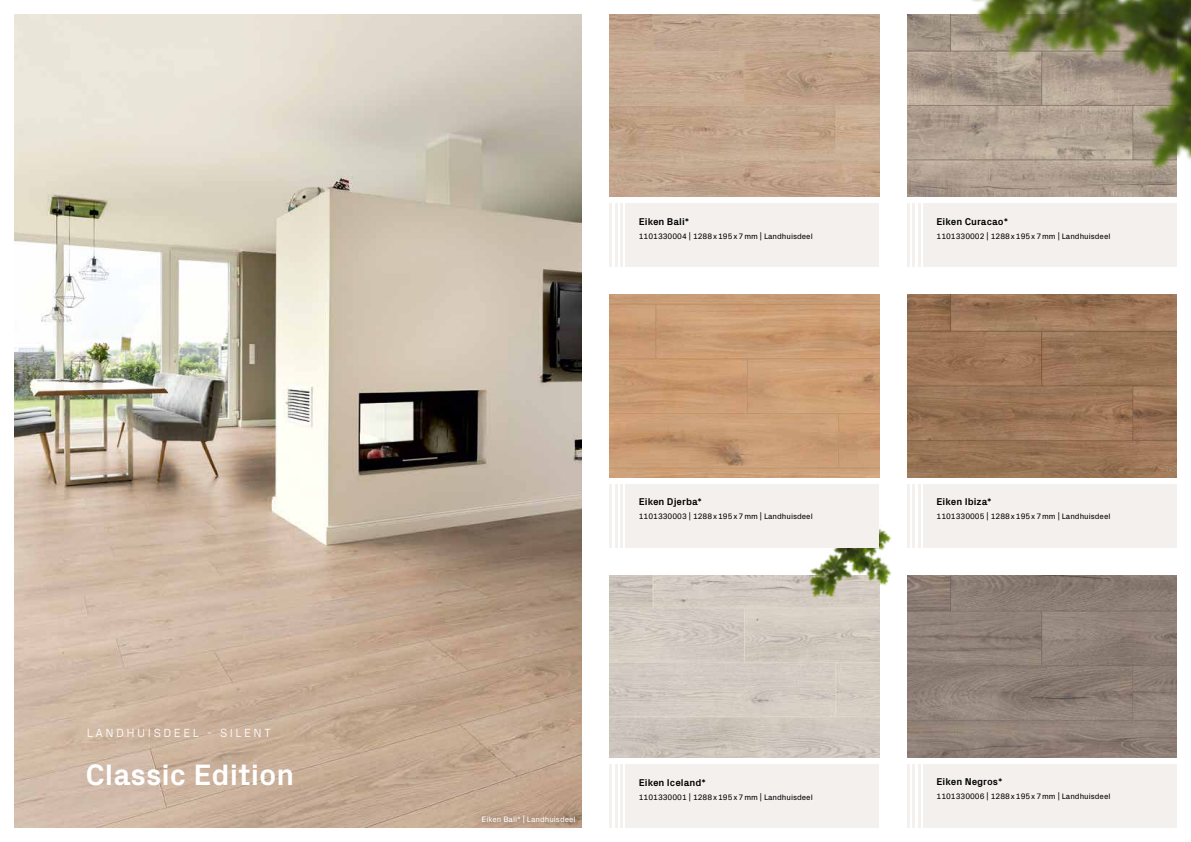
<style>
.page{position:relative;width:1191px;height:842px;background:#fff}
.page>*{position:absolute;margin:0;border:0;box-sizing:border-box;transform-origin:0 0}
.t1{font:700 30px "Px Grotesk";color:#fff}
.t2{font:300 12px "Px Grotesk";letter-spacing:.21em;color:#fff}
.t3{font:700 10px "Px Grotesk";color:#000}
.t4{font:8px "Px Grotesk";color:#000}
.t5{font:8px "Px Grotesk";color:#fff}
</style>
<div class="page">
<img style="left:609px;top:575px;width:270px;height:183px">
<img style="left:792px;top:528px;width:100px;height:100px">
<img style="left:14px;top:14px;width:567px;height:814px">
<div style="left:625px;top:204px;width:254px;height:63px;background:#f3f0ee"></div>
<hr style="left:609px;top:204px;width:3px;height:63px;background:#f3f0ee">
<hr style="left:615px;top:204px;width:2px;height:63px;background:#f3f0ee">
<hr style="left:620px;top:204px;width:2px;height:63px;background:#f3f0ee">
<img style="left:609px;top:14px;width:270px;height:183px">
<img style="left:609px;top:294px;width:270px;height:183px">
<div style="left:625px;top:764px;width:254px;height:64px;background:#f3f0ee"></div>
<hr style="left:609px;top:764px;width:3px;height:64px;background:#f3f0ee">
<hr style="left:615px;top:764px;width:2px;height:64px;background:#f3f0ee">
<hr style="left:620px;top:764px;width:2px;height:64px;background:#f3f0ee">
<img style="left:907px;top:575px;width:269px;height:182px">
<div style="left:923px;top:765px;width:253px;height:63px;background:#f3f0ee"></div>
<hr style="left:907px;top:765px;width:3px;height:63px;background:#f3f0ee">
<hr style="left:912px;top:765px;width:3px;height:63px;background:#f3f0ee">
<hr style="left:917px;top:765px;width:3px;height:63px;background:#f3f0ee">
<div style="left:923px;top:204px;width:253px;height:63px;background:#f3f0ee"></div>
<hr style="left:907px;top:204px;width:3px;height:63px;background:#f3f0ee">
<hr style="left:912px;top:204px;width:3px;height:63px;background:#f3f0ee">
<hr style="left:917px;top:204px;width:3px;height:63px;background:#f3f0ee">
<img style="left:907px;top:294px;width:269px;height:183px">
<div style="left:923px;top:484px;width:253px;height:63px;background:#f3f0ee"></div>
<div style="left:625px;top:484px;width:254px;height:63px;background:#f3f0ee"></div>
<hr style="left:609px;top:484px;width:3px;height:63px;background:#f3f0ee">
<hr style="left:615px;top:484px;width:2px;height:63px;background:#f3f0ee">
<hr style="left:620px;top:484px;width:2px;height:63px;background:#f3f0ee">
<hr style="left:907px;top:484px;width:3px;height:63px;background:#f3f0ee">
<hr style="left:912px;top:484px;width:3px;height:63px;background:#f3f0ee">
<hr style="left:917px;top:484px;width:3px;height:63px;background:#f3f0ee">
<img style="left:907px;top:0;width:284px;height:197px">
<div style="left:472px;top:806px;width:113px;height:26px;background:#322116;opacity:.8"></div>
<h2 class="t2" style="left:87px;top:725px;width:185px">LANDHUISDEEL - SILENT</h2>
<h1 class="t1" style="left:85px;top:753px;width:210px">Classic Edition</h1>
<p class="t3" style="left:639px;top:214px;width:52px">Eiken Bali*</p>
<p class="t4" style="left:639px;top:230px;width:175px">1101330004 | 1288 x 195 x 7 mm | Landhuisdeel</p>
<p class="t3" style="left:639px;top:494px;width:65px">Eiken Djerba*</p>
<p class="t4" style="left:639px;top:511px;width:175px">1101330003 | 1288 x 195 x 7 mm | Landhuisdeel</p>
<p class="t5" style="left:481px;top:813px;width:96px">Eiken Bali* | Landhuisdeel</p>
<p class="t3" style="left:639px;top:775px;width:68px">Eiken Iceland*</p>
<p class="t4" style="left:639px;top:791px;width:175px">1101330001 | 1288 x 195 x 7 mm | Landhuisdeel</p>
<p class="t3" style="left:936px;top:214px;width:73px">Eiken Curacao*</p>
<p class="t4" style="left:936px;top:230px;width:175px">1101330002 | 1288 x 195 x 7 mm | Landhuisdeel</p>
<p class="t3" style="left:936px;top:494px;width:57px">Eiken Ibiza*</p>
<p class="t4" style="left:936px;top:511px;width:175px">1101330005 | 1288 x 195 x 7 mm | Landhuisdeel</p>
<p class="t3" style="left:936px;top:775px;width:67px">Eiken Negros*</p>
<p class="t4" style="left:936px;top:790px;width:175px">1101330006 | 1288 x 195 x 7 mm | Landhuisdeel</p>
</div>
